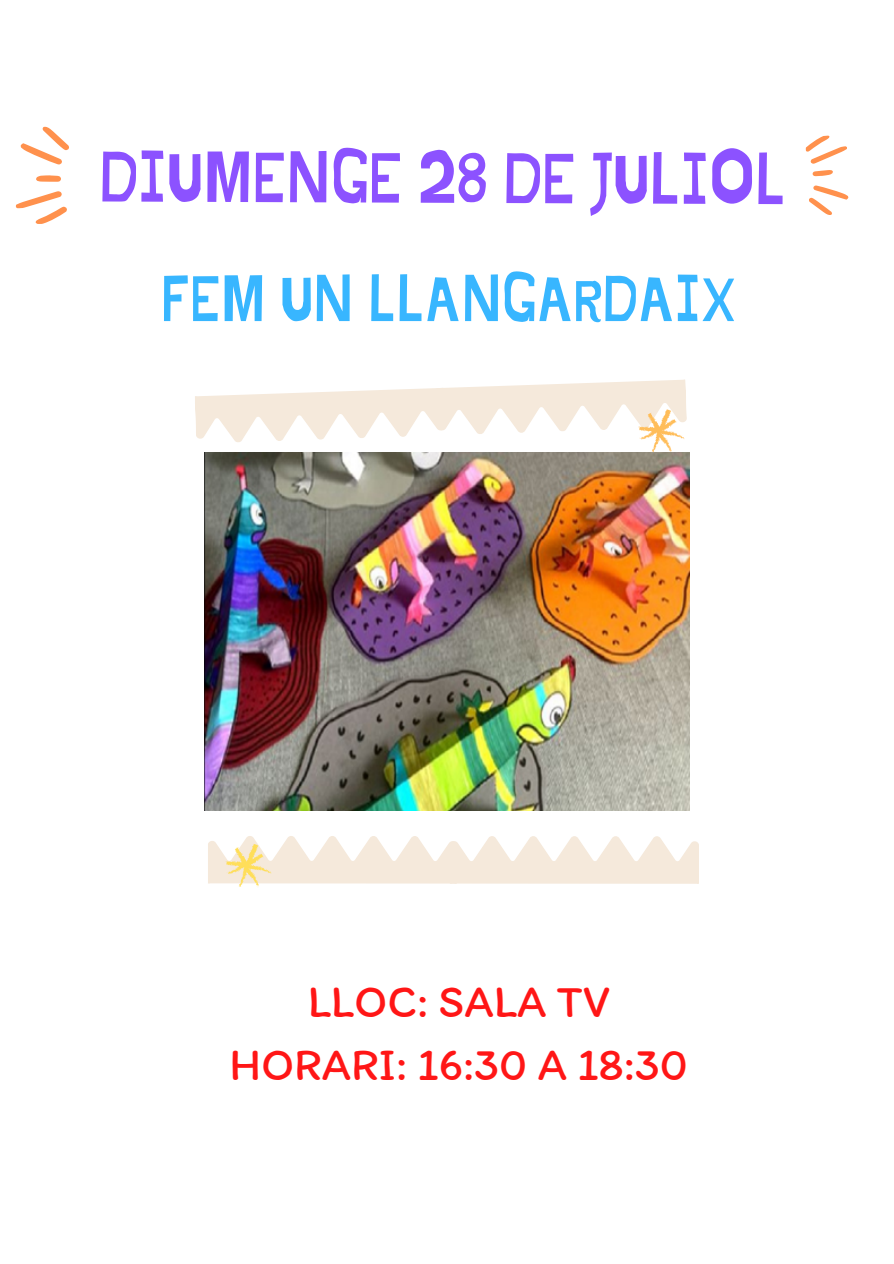
<style>
.page{position:relative;width:894px;height:1264px;background:#fff}
.page>*{position:absolute;margin:0;border:0;box-sizing:border-box;transform-origin:0 0}
.t1{font:70.5px "Jingleberry";letter-spacing:-.005em;color:#8c52ff}
.t2{font:64.05px "Jingleberry";color:#38b6ff}
.t3{font:45.9px "Itim";color:#ff1616}
.t4{font:45.75px "Itim";color:#ff1616}
</style>
<div class="page">
<svg style="left:195px;top:379px;width:495px;height:82px"></svg>
<svg style="left:208px;top:836px;width:490px;height:51px"></svg>
<svg style="left:15px;top:191px;width:52px;height:33px"></svg>
<svg style="left:20px;top:126px;width:49px;height:39px"></svg>
<svg style="left:36px;top:175px;width:25px;height:7px"></svg>
<svg style="left:805px;top:135px;width:42px;height:29px"></svg>
<svg style="left:809px;top:185px;width:39px;height:30px"></svg>
<svg style="left:812px;top:170px;width:20px;height:6px"></svg>
<img style="left:204px;top:453px;width:485px;height:357px">
<p class="t1" style="left:100px;top:146px;width:688px">DIUMENGE 28 DE JULIOL</p>
<h1 class="t2" style="left:162px;top:270px;width:575px">FEM UN LLANGARDAIX</h1>
<h1 class="t3" style="left:307px;top:973px;width:303px">LLOC: SALA TV</h1>
<p class="t4" style="left:229px;top:1036px;width:460px">HORARI: 16:30 A 18:30</p>
</div>
